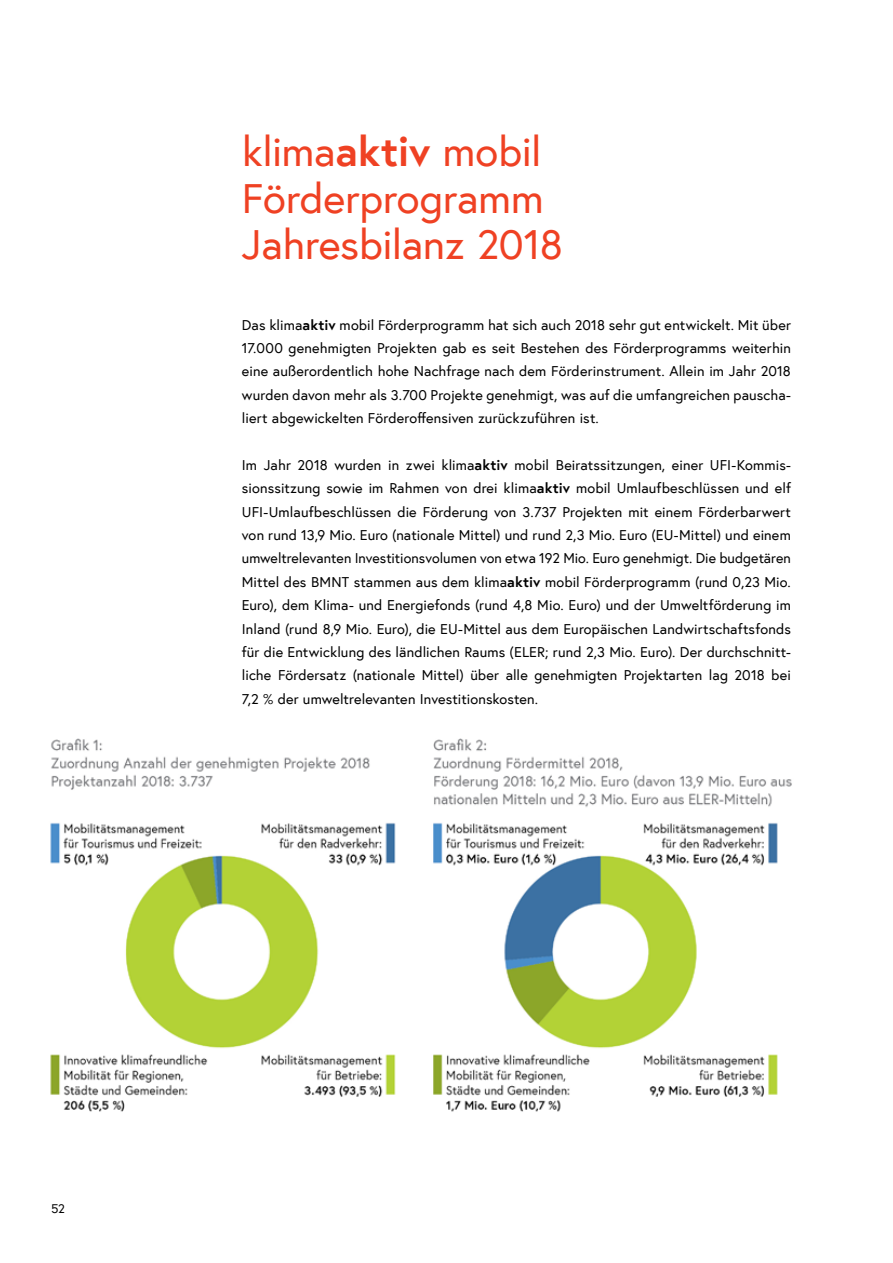
<style>
.page{position:relative;width:893px;height:1263px;background:#fff}
.page>*{position:absolute;margin:0;border:0;box-sizing:border-box;transform-origin:0 0}
.h1_ohne_Nummerierung{font:42px/46.8px "Europa Austria";letter-spacing:-.005em;color:#ef4123}
.p_Abstand_danach{font:14.4px/23.4px "Europa Austria";letter-spacing:.01em;color:#000;text-align:justify}
.t1{font:12.75px "Europa Austria";color:#000}
.s1{font-weight:700}
</style>
<div class="page">
<img style="left:50px;top:738px;width:742px;height:374px">
<h1 class="h1_ohne_Nummerierung" style="left:242px;top:127px;width:323px">klima<span class="s1">aktiv</span> mobil<br>Förderprogramm<br>Jahresbilanz 2018</h1>
<p class="p_Abstand_danach" style="left:242px;top:313px;width:551px">Das klima<span class="s1">aktiv</span> mobil Förderprogramm hat sich auch 2018 sehr gut entwickelt. Mit über 17.000 genehmigten Projekten gab es seit Bestehen des Förderprogramms weiterhin eine außerordentlich hohe Nachfrage nach dem Förderinstrument. Allein im Jahr 2018 wurden davon mehr als 3.700 Projekte genehmigt, was auf die umfangreichen pauscha&shy;liert abgewickelten Förderoffensiven zurückzuführen ist.</p>
<p class="p_Abstand_danach" style="left:242px;top:453px;width:551px">Im Jahr 2018 wurden in zwei klima<span class="s1">aktiv</span> mobil Beiratssitzungen, einer UFI-Kommis&shy;sionssitzung sowie im Rahmen von drei klima<span class="s1">aktiv</span> mobil Umlaufbeschlüssen und elf UFI-Umlaufbeschlüssen die Förderung von 3.737 Projekten mit einem Förderbarwert von rund 13,9 Mio. Euro (nationale Mittel) und rund 2,3 Mio. Euro (EU-Mittel) und einem umweltrelevanten Investitionsvolumen von etwa 192 Mio. Euro genehmigt. Die budgetären Mittel des BMNT stammen aus dem klima<span class="s1">aktiv</span> mobil Förderprogramm (rund 0,23 Mio.<br>Euro), dem Klima- und Energiefonds (rund 4,8 Mio. Euro) und der Umweltförderung im Inland (rund 8,9 Mio. Euro), die EU-Mittel aus dem Europäischen Landwirtschaftsfonds für die Entwicklung des ländlichen Raums (ELER; rund 2,3 Mio. Euro). Der durchschnitt&shy;liche Fördersatz (nationale Mittel) über alle genehmigten Projektarten lag 2018 bei 7,2 % der umweltrelevanten Investitionskosten.</p>
<p class="t1" style="left:51px;top:1200px;width:16px">52</p>
</div>
